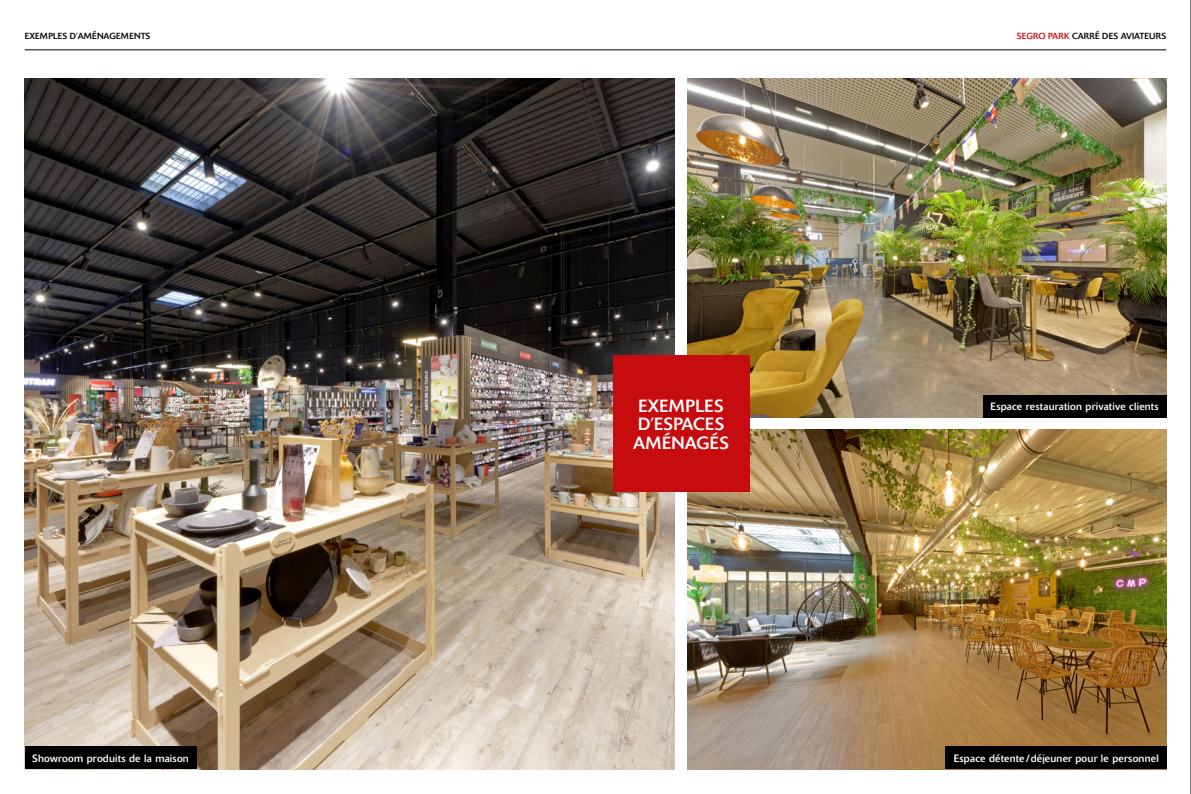
<style>
.page{position:relative;width:1191px;height:794px;background:#fff}
.page>*{position:absolute;margin:0;border:0;box-sizing:border-box;transform-origin:0 0}
.t1{font:17.5px/18.4px "Delta BQ";letter-spacing:.02em;color:#fff;text-align:center}
.t2{font:10.5px "Delta BQ";letter-spacing:.02em;color:#fff}
.t3{font:8.75px "Delta BQ";color:#000}
.t4{font:8.75px "Delta BQ";letter-spacing:.02em;color:#000}
.s1{color:#c70c0f}
</style>
<div class="page">
<hr style="left:25px;top:49px;width:1141px;height:1px;background:#000">
<img style="left:25px;top:78px;width:650px;height:691px">
<img style="left:687px;top:78px;width:479px;height:339px">
<img style="left:687px;top:430px;width:479px;height:339px">
<div style="left:613px;top:355px;width:136px;height:137px;background:#c70c0f"></div>
<div style="left:25px;top:746px;width:171px;height:23px;background:#000"></div>
<div style="left:983px;top:395px;width:183px;height:22px;background:#000"></div>
<div style="left:945px;top:746px;width:221px;height:23px;background:#000"></div>
<hr style="left:1190px;top:0;width:1px;height:794px;background:#000">
<p class="t4" style="left:25px;top:31px;width:127px">EXEMPLES D’AMÉNAGEMENTS</p>
<p class="t3" style="left:1016px;top:31px;width:151px"><span class="s1">SEGRO PARK</span> CARRÉ DES AVIATEURS</p>
<p class="t2" style="left:32px;top:751px;width:158px">Showroom produits de la maison</p>
<h1 class="t1" style="left:633px;top:396px;width:97px">EXEMPLES<br>D’ESPACES<br>AMÉNAGÉS</h1>
<p class="t2" style="left:990px;top:400px;width:170px">Espace restauration privative clients</p>
<p class="t2" style="left:953px;top:751px;width:206px">Espace détente /déjeuner pour le personnel</p>
</div>
